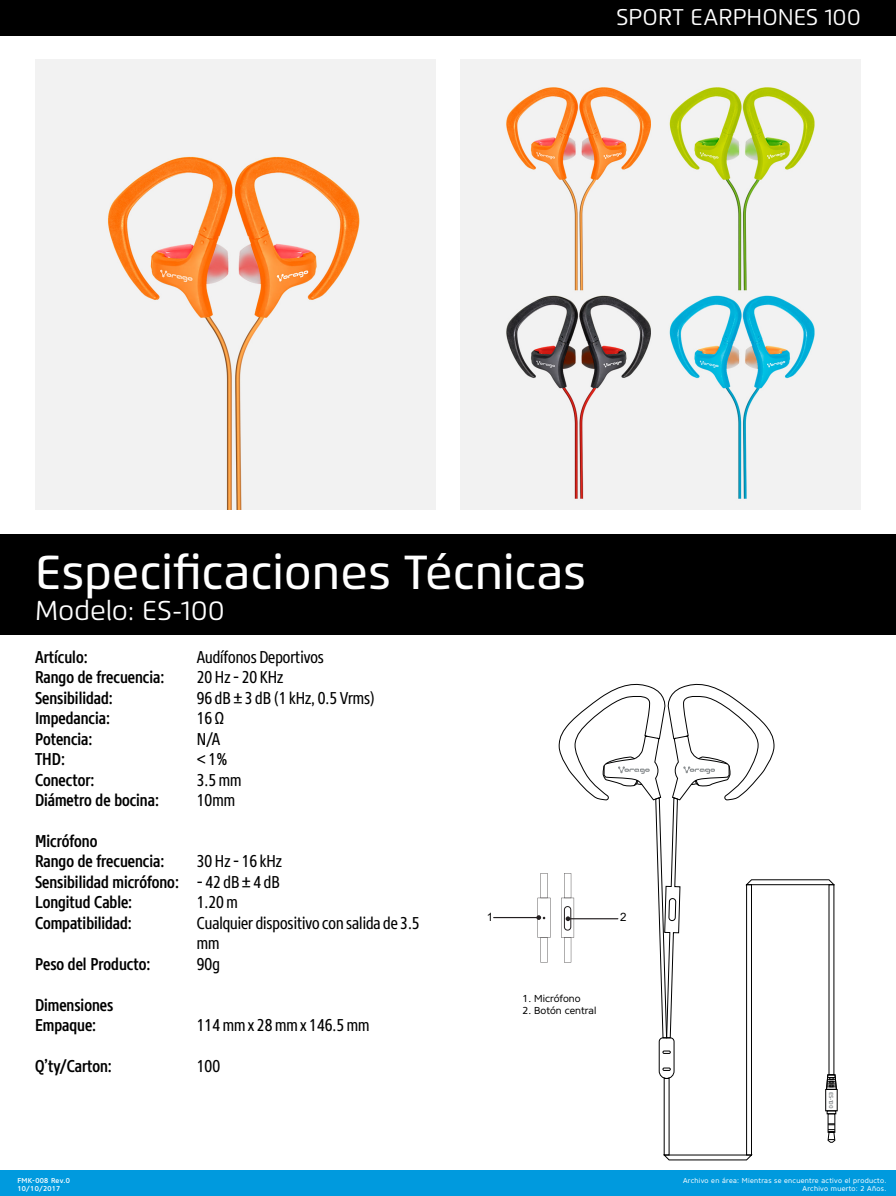
<style>
.page{position:relative;width:896px;height:1196px;background:#fff}
.page>*{position:absolute;margin:0;border:0;box-sizing:border-box;transform-origin:0 0}
.t1{font:500 47.69px "Flexo";color:#fff}
.t2{font:27.21px "Flexo";color:#fff}
.t3{font:22.75px "Flexo";color:#fff}
.t4{font:500 17.06px/20.5px "Core Sans N57 Cn";color:#000}
.t5{font:17.06px/20.5px "Core Sans N47 Cn";color:#000}
.t6{font:11.55px "Arial";color:#010101}
.t7{font:10.06px "Core Sans N45";color:#010101}
.t8{font:7px/7.9px "Core Sans N45";letter-spacing:.04em;color:#fff;text-align:right}
.t9{font:500 7px/7.9px "Core Sans N55";letter-spacing:.04em;color:#fff}
.t10{font:700 5.86px "Flexo";color:#8b8f91}
.s1{font-family:"Core Sans N47 Cn";font-weight:400}
</style>
<div class="page">
<div style="left:0;top:1170px;width:896px;height:25px;background:#009ade"></div>
<div style="left:0;top:534px;width:896px;height:100px;background:#000"></div>
<div style="left:0;top:0;width:896px;height:35px;background:#000"></div>
<img style="left:35px;top:59px;width:401px;height:450px">
<img style="left:460px;top:59px;width:401px;height:450px">
<svg style="left:536px;top:873px;width:15px;height:89px"></svg>
<hr style="left:494px;top:916px;width:45px;height:2px;background:#231f20">
<svg style="left:559px;top:683px;width:278px;height:477px"></svg>
<hr style="left:568px;top:918px;width:50px;height:1px;background:#231f20">
<div style="left:564px;top:906px;width:7px;height:24px;border:1px solid #231f20;border-radius:3px"></div>
<h3 class="t3" style="left:617px;top:3px;width:246px">SPORT EARPHONES 100</h3>
<h1 class="t1" style="left:35px;top:543px;width:553px">Especificaciones Técnicas</h1>
<h2 class="t2" style="left:35px;top:594px;width:191px">Modelo: ES-100</h2>
<p class="t4" style="left:35px;top:646px;width:54px">Artículo:</p>
<p class="t5" style="left:197px;top:646px;width:129px">Audífonos Deportivos</p>
<p class="t4" style="left:35px;top:667px;width:131px">Rango de frecuencia:</p>
<p class="t5" style="left:197px;top:667px;width:88px">20 Hz- 20 KHz</p>
<p class="t4" style="left:35px;top:687px;width:79px">Sensibilidad:</p>
<p class="t5" style="left:197px;top:687px;width:180px">96 dB ± 3 dB (1 kHz, 0.5 Vrms)</p>
<p class="t4" style="left:35px;top:708px;width:77px">Impedancia:</p>
<p class="t5" style="left:197px;top:708px;width:29px">16Ω</p>
<p class="t4" style="left:35px;top:728px;width:59px">Potencia:</p>
<p class="t5" style="left:197px;top:728px;width:25px">N/A</p>
<p class="t4" style="left:35px;top:749px;width:31px">THD:</p>
<p class="t5" style="left:197px;top:748px;width:33px">&lt;1%</p>
<p class="t4" style="left:35px;top:769px;width:61px">Conector:</p>
<p class="t5" style="left:197px;top:769px;width:46px">3.5mm</p>
<p class="t4" style="left:35px;top:789px;width:126px">Diámetro de bocina:</p>
<p class="t5" style="left:197px;top:789px;width:40px">10mm</p>
<p class="t4" style="left:35px;top:830px;width:131px">Micrófono<br>Rango de frecuencia:</p>
<p class="t5" style="left:197px;top:851px;width:87px">30 Hz- 16 kHz</p>
<p class="t4" style="left:35px;top:871px;width:246px">Sensibilidad micrófono: <span class="s1">- 42 dB ± 4 dB<br></span>Longitud Cable:</p>
<p class="t5" style="left:197px;top:891px;width:43px">1.20m</p>
<p class="t4" style="left:35px;top:912px;width:98px">Compatibilidad:</p>
<p class="t5" style="left:197px;top:912px;width:224px">Cualquier dispositivo con salida de 3.5 mm</p>
<p class="t4" style="left:35px;top:953px;width:117px">Peso del Producto:</p>
<p class="t5" style="left:197px;top:953px;width:25px">90g</p>
<p class="t4" style="left:35px;top:994px;width:80px">Dimensiones<br>Empaque:</p>
<p class="t5" style="left:197px;top:1014px;width:174px">114mmx 28mmx 146.5mm</p>
<p class="t4" style="left:35px;top:1055px;width:78px">Q’ty/Carton:</p>
<p class="t5" style="left:197px;top:1055px;width:25px">100</p>
<p class="t9" style="left:18px;top:1176px;width:54px">FMK-008 Rev.0<br>10/10/2017</p>
<p class="t6" style="left:487px;top:908px;width:8px">1</p>
<p class="t6" style="left:620px;top:908px;width:8px">2</p>
<p class="t7" style="left:523px;top:991px;width:60px">1. Micrófono</p>
<p class="t7" style="left:523px;top:1003px;width:75px">2. Botón central</p>
<p class="t10" style="left:835px;top:1091px;width:18px;rotate:90deg">ES-100</p>
<p class="t8" style="left:683px;top:1176px;width:205px">Archivo en área: Mientras se encuentre activo el producto.<br>Archivo muerto: 2 Años.</p>
</div>
